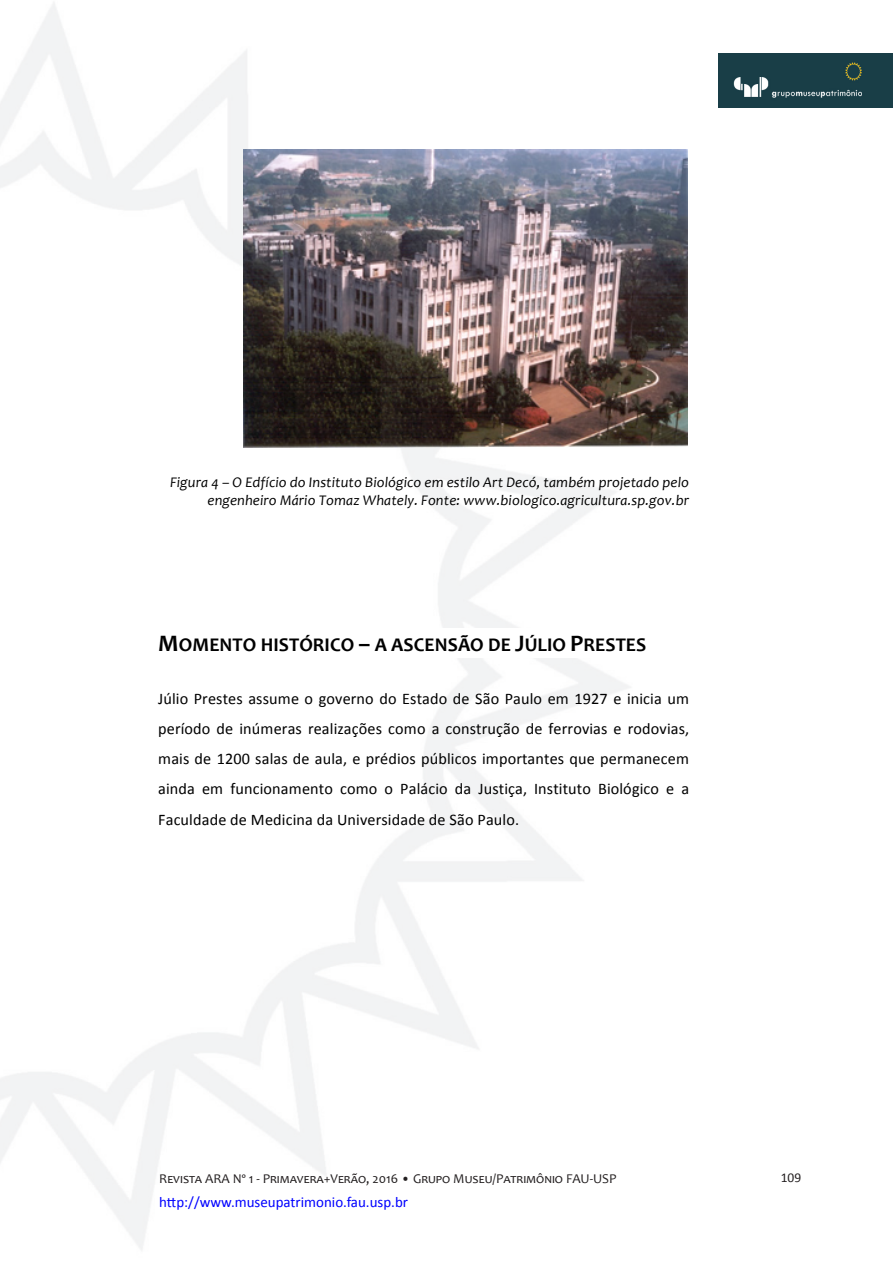
<style>
.page{position:relative;width:893px;height:1263px;background:#fff}
.page>*{position:absolute;margin:0;border:0;box-sizing:border-box;transform-origin:0 0}
.t1{font:700 19.5px "Candara";color:#000}
.t2{font:16.2px/30.3px "Calibri";letter-spacing:.01em;color:#000;text-align:justify}
.t3{font:15px "Calibri";color:#00f}
.t4{font:italic 14.7px/18.3px "Candara";letter-spacing:.005em;color:#000;text-align:right}
.t5{font:13.5px "Candara";color:#231f20}
.t6{font:13.5px "Calibri";color:#231f20}
.s1{font-size:23.7px}
</style>
<div class="page">
<img style="left:719px;top:54px;width:174px;height:53px">
<img style="left:243px;top:150px;width:445px;height:298px">
<p class="t4" style="left:170px;top:473px;width:521px">Figura 4 – O Edfício do Instituto Biológico em estilo Art Decó, também projetado pelo engenheiro Mário Tomaz Whately. Fonte: www.biologico.agricultura.sp.gov.br</p>
<p class="t1" style="left:158px;top:632px;width:490px"><span class="s1">M</span>OMENTO HISTÓRICO <span class="s1">–</span> A ASCENSÃO DE <span class="s1">J</span>ÚLIO <span class="s1">P</span>RESTES</p>
<p class="t2" style="left:158px;top:683px;width:532px">Júlio Prestes assume o governo do Estado de São Paulo em 1927 e inicia um período de inúmeras realizações como a construção de ferrovias e rodovias, mais de 1200 salas de aula, e prédios públicos importantes que permanecem ainda em funcionamento como o Palácio da Justiça, Instituto Biológico e a Faculdade de Medicina da Universidade de São Paulo.</p>
<p class="t5" style="left:159px;top:1170px;width:459px">Revista ARA Nº 1 - Primavera+Verão, 2016 • Grupo Museu/Patrimônio FAU-USP</p>
<p class="t6" style="left:781px;top:1168px;width:22px">109</p>
<p class="t3" style="left:159px;top:1193px;width:250px">http://www.museupatrimonio.fau.usp.br</p>
</div>
